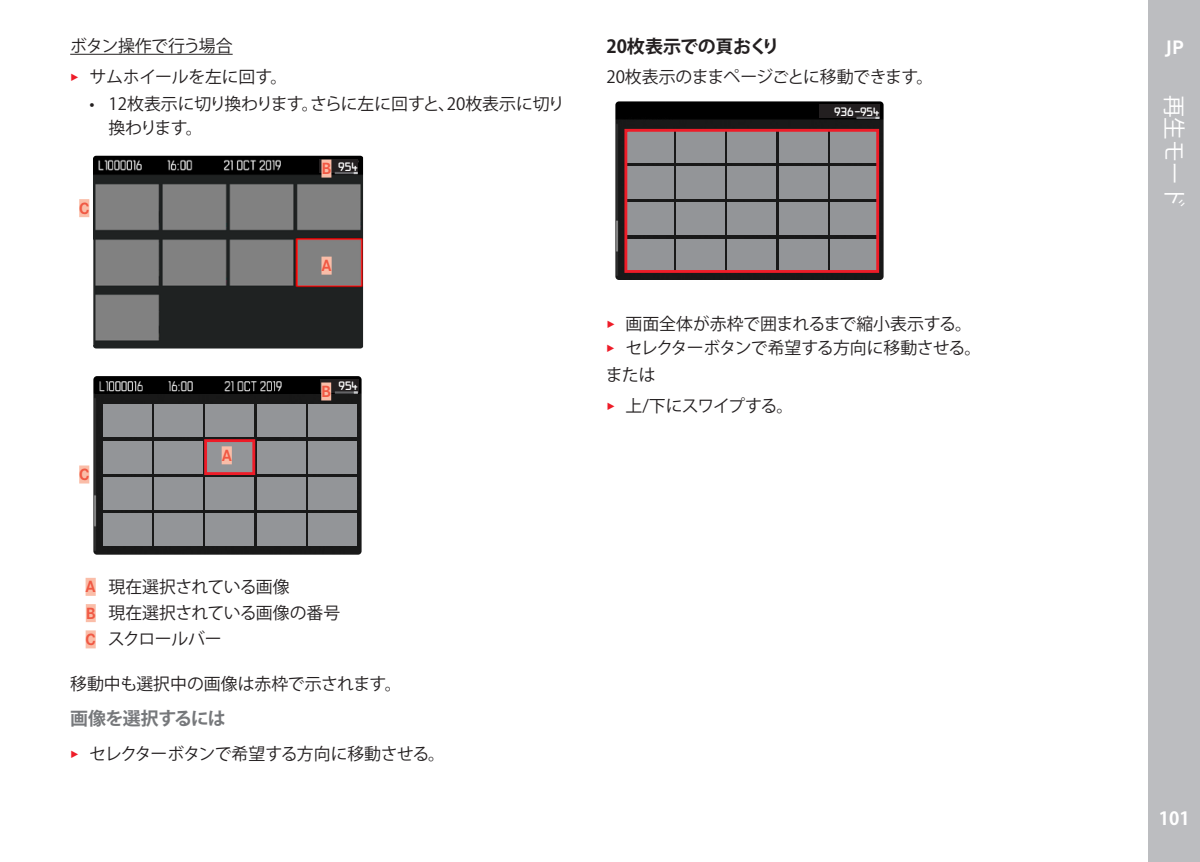
<style>
.page{position:relative;width:1200px;height:862px;background:#fff}
.page>*{position:absolute;margin:0;border:0;box-sizing:border-box;transform-origin:0 0}
.t1{font:22.5px "Koz Go Pr 6 N";color:#fff}
.t2{font:700 20.25px "Corporate S";color:#fff}
.Heading____Heading_0{font:700 18px "Koz Go Pr 6 N";letter-spacing:-.015em;color:#231f20}
.Text____Um_zu_zum_XX{font:700 18px "Koz Go Pr 6 N";letter-spacing:-.04em;color:#76787b}
.t3{font:700 18px "Koz Go Pr 6 N";color:#fff}
.Text____Body_Text{font:16.88px/23.6px "Koz Go Pr 6 N";letter-spacing:-.015em;color:#231f20}
.Text____Body_Text-2{font:16.88px "Koz Go Pr 6 N";letter-spacing:-.045em;color:#231f20}
.Text____Body_Text-3{font:16.88px "Koz Go Pr 6 N";letter-spacing:-.06em;color:#231f20}
.Text____Body_Text-4{font:16.88px "Koz Go Pr 6 N";letter-spacing:-.035em;color:#231f20}
.Text____Mittels_XXX{font:16.88px "Koz Go Pr 6 N";letter-spacing:-.03em;color:#231f20}
.Text____Body_Text-5{font:700 16.88px "Corporate S";color:#f05944}
.t4{font:10.8px "LG1050";color:#fff}
.s1{font-family:"Corporate S";font-weight:300;color:#ee1c28}
</style>
<div class="page">
<div style="left:1148px;top:0;width:51px;height:861px;background:#bcbdc0"></div>
<hr style="left:70px;top:54px;width:162px;height:1px;background:#231f20">
<img style="left:93px;top:156px;width:270px;height:192px">
<div style="left:321px;top:256px;width:10px;height:18px;background:#fabda8"></div>
<div style="left:79px;top:199px;width:10px;height:18px;background:#fabda8"></div>
<div style="left:319px;top:159px;width:39px;height:14px;background:#231f20"></div>
<div style="left:321px;top:159px;width:10px;height:18px;background:#fabda8"></div>
<hr style="left:334px;top:172px;width:23px;height:2px;background:#636366">
<img style="left:93px;top:376px;width:268px;height:178px">
<div style="left:103px;top:404px;width:48px;height:33px;background:#939598"></div>
<div style="left:154px;top:404px;width:48px;height:33px;background:#939598"></div>
<div style="left:205px;top:404px;width:49px;height:33px;background:#939598"></div>
<div style="left:257px;top:404px;width:48px;height:33px;background:#939598"></div>
<div style="left:308px;top:404px;width:48px;height:33px;background:#939598"></div>
<div style="left:103px;top:440px;width:48px;height:33px;background:#939598"></div>
<div style="left:154px;top:440px;width:48px;height:33px;background:#939598"></div>
<div style="left:204px;top:439px;width:51px;height:35px;background:#939598;border:3px solid #ee1c28"></div>
<div style="left:257px;top:440px;width:48px;height:33px;background:#939598"></div>
<div style="left:308px;top:440px;width:48px;height:33px;background:#939598"></div>
<div style="left:103px;top:476px;width:48px;height:33px;background:#939598"></div>
<div style="left:154px;top:476px;width:48px;height:33px;background:#939598"></div>
<div style="left:205px;top:476px;width:49px;height:33px;background:#939598"></div>
<div style="left:257px;top:476px;width:48px;height:33px;background:#939598"></div>
<div style="left:308px;top:476px;width:48px;height:33px;background:#939598"></div>
<div style="left:103px;top:513px;width:48px;height:33px;background:#939598"></div>
<div style="left:154px;top:513px;width:48px;height:33px;background:#939598"></div>
<div style="left:205px;top:513px;width:49px;height:33px;background:#939598"></div>
<div style="left:257px;top:513px;width:48px;height:33px;background:#939598"></div>
<div style="left:308px;top:513px;width:48px;height:33px;background:#939598"></div>
<div style="left:222px;top:446px;width:10px;height:18px;background:#fabda8"></div>
<div style="left:79px;top:465px;width:10px;height:18px;background:#fabda8"></div>
<img style="left:96px;top:378px;width:262px;height:15px">
<div style="left:320px;top:379px;width:38px;height:13px;background:#231f20"></div>
<hr style="left:335px;top:391px;width:23px;height:2px;background:#636366">
<div style="left:321px;top:382px;width:10px;height:18px;background:#fabda8"></div>
<div style="left:86px;top:577px;width:10px;height:18px;background:#fabda8"></div>
<div style="left:86px;top:603px;width:10px;height:18px;background:#fabda8"></div>
<div style="left:86px;top:630px;width:10px;height:18px;background:#fabda8"></div>
<img style="left:615px;top:101px;width:268px;height:179px">
<div style="left:624px;top:129px;width:49px;height:33px;background:#939598"></div>
<div style="left:676px;top:129px;width:48px;height:33px;background:#939598"></div>
<div style="left:727px;top:129px;width:48px;height:33px;background:#939598"></div>
<div style="left:778px;top:129px;width:48px;height:33px;background:#939598"></div>
<div style="left:830px;top:129px;width:48px;height:33px;background:#939598"></div>
<div style="left:624px;top:166px;width:49px;height:33px;background:#939598"></div>
<div style="left:676px;top:166px;width:48px;height:33px;background:#939598"></div>
<div style="left:727px;top:166px;width:48px;height:33px;background:#939598"></div>
<div style="left:778px;top:166px;width:48px;height:33px;background:#939598"></div>
<div style="left:830px;top:166px;width:48px;height:33px;background:#939598"></div>
<div style="left:624px;top:202px;width:49px;height:33px;background:#939598"></div>
<div style="left:676px;top:202px;width:48px;height:33px;background:#939598"></div>
<div style="left:727px;top:202px;width:48px;height:33px;background:#939598"></div>
<div style="left:778px;top:202px;width:48px;height:33px;background:#939598"></div>
<div style="left:830px;top:202px;width:48px;height:33px;background:#939598"></div>
<div style="left:624px;top:238px;width:49px;height:33px;background:#939598"></div>
<div style="left:676px;top:238px;width:48px;height:33px;background:#939598"></div>
<div style="left:727px;top:238px;width:48px;height:33px;background:#939598"></div>
<div style="left:778px;top:238px;width:48px;height:33px;background:#939598"></div>
<div style="left:830px;top:238px;width:48px;height:33px;background:#939598"></div>
<div style="left:624px;top:129px;width:254px;height:144px;border:3px solid #ee1c28"></div>
<div style="left:819px;top:104px;width:60px;height:14px;background:#231f20"></div>
<hr style="left:856px;top:117px;width:23px;height:2px;background:#636366">
<div style="left:618px;top:103px;width:188px;height:14px;background:#000"></div>
<p class="Text____Mittels_XXX" style="left:70px;top:36px;width:164px">ボタン操作で行う場合</p>
<p class="Text____Body_Text" style="left:70px;top:66px;width:219px"><span class="s1">▸</span> サムホイールを左に回す。</p>
<p class="Text____Body_Text" style="left:108px;top:93px;width:457px;text-indent:-19px">• 12枚表示に切り換わります。さらに左に回すと、20枚表示に切り換わります。</p>
<p class="Text____Body_Text-5" style="left:79px;top:195px;width:12px">C</p>
<p class="Text____Body_Text-5" style="left:79px;top:461px;width:12px">C</p>
<p class="Text____Body_Text-5" style="left:222px;top:442px;width:12px">A</p>
<p class="Text____Body_Text-5" style="left:321px;top:155px;width:11px">B</p>
<p class="t4" style="left:338px;top:158px;width:21px">954</p>
<p class="Text____Body_Text-5" style="left:321px;top:252px;width:12px">A</p>
<p class="Text____Body_Text-5" style="left:321px;top:378px;width:11px">B</p>
<p class="t4" style="left:338px;top:378px;width:21px">954</p>
<p class="Text____Body_Text-5" style="left:86px;top:573px;width:12px">A</p>
<p class="Text____Body_Text-4" style="left:108px;top:576px;width:183px">現在選択されている画像</p>
<p class="Text____Body_Text-5" style="left:86px;top:599px;width:11px">B</p>
<p class="Text____Body_Text" style="left:108px;top:601px;width:233px">現在選択されている画像の番号</p>
<p class="Text____Body_Text-5" style="left:86px;top:625px;width:12px">C</p>
<p class="Text____Body_Text" style="left:108px;top:627px;width:115px">スクロールバー</p>
<p class="Text____Body_Text" style="left:70px;top:671px;width:333px">移動中も選択中の画像は赤枠で示されます。</p>
<p class="Text____Um_zu_zum_XX" style="left:70px;top:708px;width:157px">画像を選択するには</p>
<p class="Text____Body_Text-2" style="left:70px;top:743px;width:376px"><span class="s1">▸</span> セレクターボタンで希望する方向に移動させる。</p>
<p class="Heading____Heading_0" style="left:606px;top:36px;width:175px">20枚表示での頁おくり</p>
<p class="Text____Body_Text" style="left:606px;top:65px;width:328px">20枚表示のままページごとに移動できます。</p>
<p class="t4" style="left:833px;top:103px;width:47px">936-954</p>
<p class="Text____Body_Text" style="left:606px;top:312px;width:367px"><span class="s1">▸</span> 画面全体が赤枠で囲まれるまで縮小表示する。</p>
<p class="Text____Body_Text-2" style="left:606px;top:338px;width:376px"><span class="s1">▸</span> セレクターボタンで希望する方向に移動させる。</p>
<p class="Text____Body_Text" style="left:605px;top:363px;width:51px">または</p>
<p class="Text____Body_Text-3" style="left:606px;top:396px;width:188px"><span class="s1">▸</span> 上/下にスワイプする。</p>
<p class="t2" style="left:1164px;top:32px;width:20px">JP</p>
<h1 class="t1" style="left:1186px;top:94px;width:114px;rotate:90deg">再生モード</h1>
<p class="t3" style="left:1158px;top:808px;width:32px">101</p>
</div>
